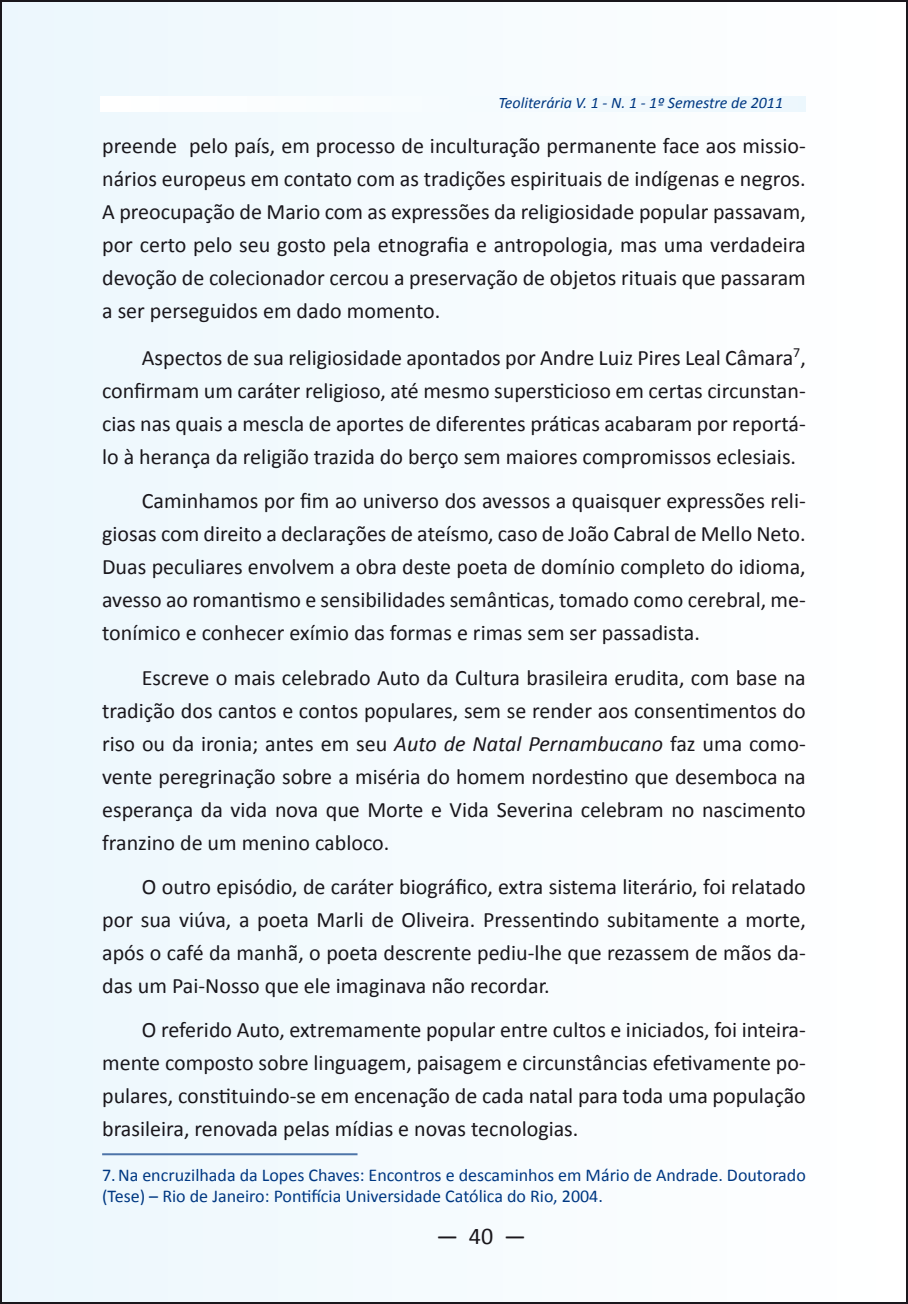
<style>
.page{position:relative;width:908px;height:1304px;background:#fff}
.page>*{position:absolute;margin:0;border:0;box-sizing:border-box;transform-origin:0 0}
.t1{font:24px "Calibri";color:#1a171c}
.t2{font:22px/33px "Calibri";color:#1a171c;text-align:justify}
.t3{font:18px/21px "Calibri";color:#003882}
.t4{font:italic 16px "Calibri";color:#003882}
.s1{font-style:italic}
</style>
<div class="page">
<div style="left:1px;top:1px;width:905px;height:1302px;background:#f5fbfe"></div>
<hr style="left:102px;top:1153px;width:255px;height:2px;background:#4d74a8">
<p class="t4" style="left:498px;top:93px;width:286px">Teoliterária V. 1 - N. 1 - 1º Semestre de 2011</p>
<p class="t2" style="left:102px;top:128px;width:705px">preende pelo país, em processo de inculturação permanente face aos missio&shy;nários europeus em contato com as tradições espirituais de indígenas e negros.<br>A preocupação de Mario com as expressões da religiosidade popular passavam, por certo pelo seu gosto pela etnografia e antropologia, mas uma verdadeira devoção de colecionador cercou a preservação de objetos rituais que passaram a ser perseguidos em dado momento.</p>
<p class="t2" style="left:102px;top:340px;width:705px;text-indent:40px">Aspectos de sua religiosidade apontados por Andre Luiz Pires Leal Câmara<sup>7</sup>, confirmam um caráter religioso, até mesmo supersticioso em certas circunstan&shy;cias nas quais a mescla de aportes de diferentes práticas acabaram por reportá&shy;lo à herança da religião trazida do berço sem maiores compromissos eclesiais.</p>
<p class="t2" style="left:102px;top:483px;width:705px;text-indent:40px">Caminhamos por fim ao universo dos avessos a quaisquer expressões reli&shy;giosas com direito a declarações de ateísmo, caso de João Cabral de Mello Neto.<br>Duas peculiares envolvem a obra deste poeta de domínio completo do idioma, avesso ao romantismo e sensibilidades semânticas, tomado como cerebral, me&shy;tonímico e conhecer exímio das formas e rimas sem ser passadista.</p>
<p class="t2" style="left:102px;top:660px;width:705px;text-indent:40px">Escreve o mais celebrado Auto da Cultura brasileira erudita, com base na tradição dos cantos e contos populares, sem se render aos consentimentos do riso ou da ironia; antes em seu <span class="s1">Auto de Natal Pernambucano</span> faz uma como&shy;vente peregrinação sobre a miséria do homem nordestino que desemboca na esperança da vida nova que Morte e Vida Severina celebram no nascimento franzino de um menino cabloco.</p>
<p class="t2" style="left:102px;top:869px;width:705px;text-indent:40px">O outro episódio, de caráter biográfico, extra sistema literário, foi relatado por sua viúva, a poeta Marli de Oliveira. Pressentindo subitamente a morte, após o café da manhã, o poeta descrente pediu-lhe que rezassem de mãos da&shy;das um Pai-Nosso que ele imaginava não recordar.</p>
<p class="t2" style="left:102px;top:1012px;width:705px;text-indent:40px">O referido Auto, extremamente popular entre cultos e iniciados, foi inteira&shy;mente composto sobre linguagem, paisagem e circunstâncias efetivamente po&shy;pulares, constituindo-se em encenação de cada natal para toda uma população brasileira, renovada pelas mídias e novas tecnologias.</p>
<p class="t3" style="left:102px;top:1164px;width:704px">7. Na encruzilhada da Lopes Chaves: Encontros e descaminhos em Mário de Andrade. Doutorado (Tese) – Rio de Janeiro: Pontifícia Universidade Católica do Rio, 2004.</p>
<p class="t1" style="left:436px;top:1221px;width:91px">— 40 —</p>
</div>
